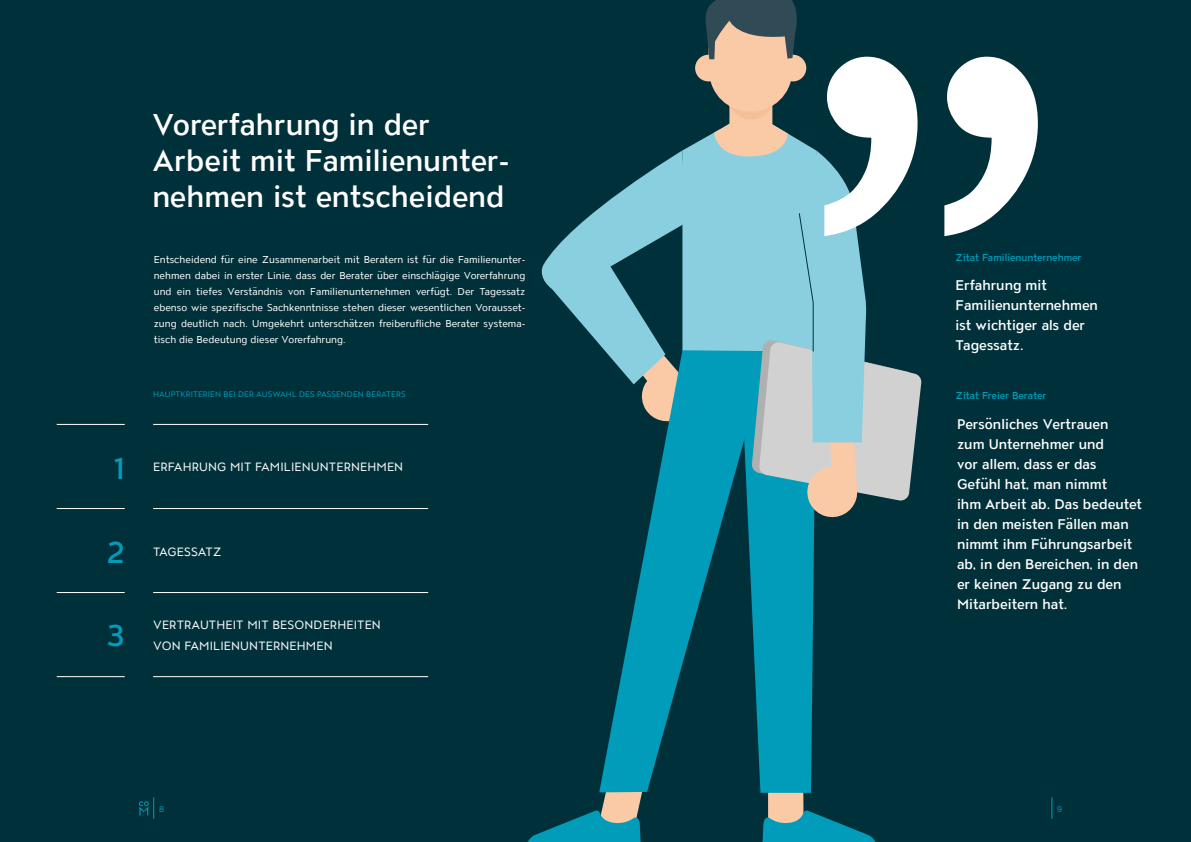
<style>
.page{position:relative;width:1191px;height:842px;background:#00313a}
.page>*{position:absolute;margin:0;border:0;box-sizing:border-box;transform-origin:0 0}
.t1{font:500 30px/36px "ATC Overlook";color:#fff}
.t2{font:500 30px "ATC Overlook";color:#009cb9}
.t3{font:500 14px/20px "ATC Overlook";color:#fff}
.t4{font:12px/21.7px "ATC Overlook";letter-spacing:.01em;color:#fff}
.t5{font:10px/16px "ATC Overlook";color:#fff;text-align:justify}
.t6{font:500 10px "ATC Overlook";color:#009cb9}
.t7{font:8px "ATC Overlook";letter-spacing:.01em;color:#009cb9}
</style>
<div class="page">
<svg style="left:528px;top:0;width:509px;height:842px"></svg>
<hr style="left:57px;top:508px;width:68px;height:1px;background:#fff">
<hr style="left:57px;top:424px;width:68px;height:1px;background:#fff">
<hr style="left:57px;top:676px;width:68px;height:1px;background:#fff">
<hr style="left:57px;top:592px;width:68px;height:1px;background:#fff">
<hr style="left:153px;top:508px;width:275px;height:1px;background:#fff">
<hr style="left:153px;top:424px;width:275px;height:1px;background:#fff">
<hr style="left:153px;top:676px;width:275px;height:1px;background:#fff">
<hr style="left:153px;top:592px;width:275px;height:1px;background:#fff">
<svg style="left:139px;top:797px;width:15px;height:22px"></svg>
<svg style="left:1051px;top:797px;width:1px;height:22px"></svg>
<h1 class="t1" style="left:152px;top:108px;width:358px">Vorerfahrung in der<br>Arbeit mit Familienunter&shy;nehmen ist entscheidend</h1>
<p class="t5" style="left:154px;top:252px;width:373px">Entscheidend für eine Zusammenarbeit mit Beratern ist für die Familienunter&shy;nehmen dabei in erster Linie, dass der Berater über einschlägige Vorerfahrung und ein tiefes Verständnis von Familienunternehmen verfügt. Der Tagessatz ebenso wie spezifische Sachkenntnisse stehen dieser wesentlichen Vorausset&shy;zung deutlich nach. Umgekehrt unterschätzen freiberufliche Berater systema&shy;tisch die Bedeutung dieser Vorerfahrung.</p>
<p class="t6" style="left:955px;top:252px;width:127px">Zitat Familienunternehmer</p>
<h2 class="t3" style="left:955px;top:275px;width:144px">Erfahrung mit<br>Familienunternehmen ist wichtiger als der<br>Tagessatz.</h2>
<p class="t7" style="left:153px;top:390px;width:254px">HAUPTKRITERIEN BEI DER AUSWAHL DES PASSENDEN BERATERS</p>
<p class="t6" style="left:955px;top:389px;width:92px">Zitat Freier Berater</p>
<h1 class="t2" style="left:114px;top:451px;width:12px">1</h1>
<h1 class="t2" style="left:107px;top:535px;width:19px">2</h1>
<p class="t4" style="left:153px;top:457px;width:252px">ERFAHRUNG MIT FAMILIENUNTERNEHMEN</p>
<p class="t4" style="left:153px;top:541px;width:70px">TAGESSATZ</p>
<h2 class="t3" style="left:957px;top:415px;width:186px">Persönliches Vertrauen<br>zum Unternehmer und<br>vor allem, dass er das<br>Gefühl hat, man nimmt<br>ihm Arbeit ab. Das bedeutet in den meisten Fällen man nimmt ihm Führungsarbeit ab, in den Bereichen, in den er keinen Zugang zu den<br>Mitarbeitern hat.</h2>
<h1 class="t2" style="left:107px;top:619px;width:19px">3</h1>
<p class="t4" style="left:153px;top:614px;width:229px">VERTRAUTHEIT MIT BESONDERHEITEN<br>VON FAMILIENUNTERNEHMEN</p>
<p class="t7" style="left:159px;top:804px;width:7px">8</p>
<p class="t7" style="left:1057px;top:804px;width:7px">9</p>
</div>
